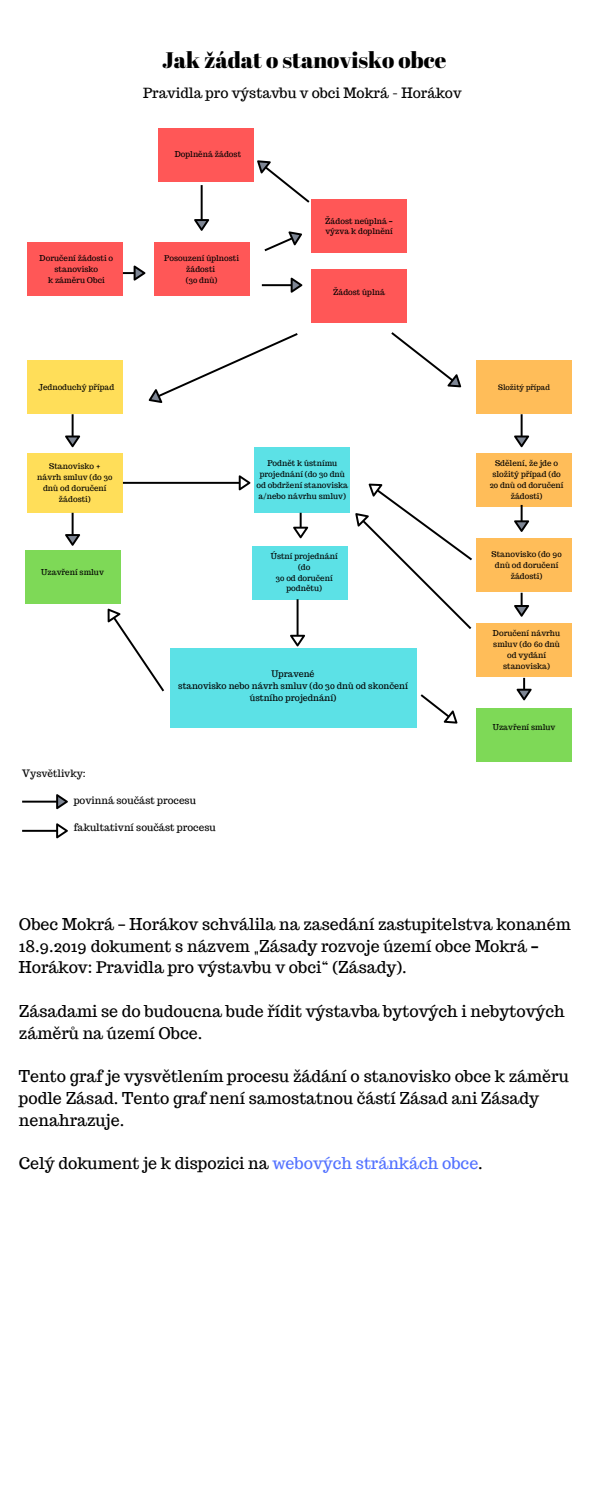
<style>
.page{position:relative;width:600px;height:1500px;background:#fff}
.page>*{position:absolute;margin:0;border:0;box-sizing:border-box;transform-origin:0 0}
.t1{font:22.5px "Abril Fatface";color:#000}
.t2{font:16px/21.8px "Trocchi";color:#000}
.t3{font:14px "Trocchi";color:#000}
.t4{font:10px "Trocchi";color:#000}
.t5{font:8.8px/12px "Trocchi";color:#000;text-align:center}
.t6{font:8px/10.9px "Trocchi";color:#000;text-align:center}
.t7{font:7.5px "Trocchi";color:#000}
.s1{font-family:"Noto Sans Gurmukhi";font-weight:700}
.s2{font-family:"Noto Sans Gurmukhi"}
.s3{color:#5271ff}
</style>
<div class="page">
<div style="left:27px;top:242px;width:96px;height:54px;background:#ff5757"></div>
<div style="left:154px;top:242px;width:96px;height:54px;background:#ff5757"></div>
<div style="left:311px;top:269px;width:96px;height:54px;background:#ff5757"></div>
<div style="left:311px;top:199px;width:96px;height:54px;background:#ff5757"></div>
<svg style="left:123px;top:266px;width:22px;height:15px"></svg>
<svg style="left:264px;top:231px;width:38px;height:21px"></svg>
<svg style="left:262px;top:278px;width:40px;height:15px"></svg>
<div style="left:27px;top:360px;width:96px;height:54px;background:#ffde59"></div>
<div style="left:476px;top:360px;width:96px;height:54px;background:#ffbd59"></div>
<div style="left:25px;top:550px;width:96px;height:54px;background:#7ed957"></div>
<div style="left:27px;top:453px;width:96px;height:60px;background:#ffde59"></div>
<div style="left:170px;top:648px;width:246px;height:79px;background:#5ce1e6"></div>
<div style="left:476px;top:623px;width:96px;height:54px;background:#ffbd59"></div>
<div style="left:476px;top:538px;width:96px;height:54px;background:#ffbd59"></div>
<div style="left:476px;top:453px;width:96px;height:54px;background:#ffbd59"></div>
<div style="left:254px;top:447px;width:96px;height:66px;background:#5ce1e6"></div>
<div style="left:252px;top:546px;width:96px;height:54px;background:#5ce1e6"></div>
<svg style="left:123px;top:475px;width:127px;height:15px"></svg>
<svg style="left:65px;top:414px;width:15px;height:33px"></svg>
<svg style="left:514px;top:414px;width:15px;height:33px"></svg>
<svg style="left:65px;top:513px;width:15px;height:33px"></svg>
<svg style="left:514px;top:505px;width:15px;height:27px"></svg>
<svg style="left:514px;top:593px;width:15px;height:24px"></svg>
<svg style="left:391px;top:332px;width:71px;height:56px"></svg>
<div style="left:476px;top:708px;width:96px;height:54px;background:#7ed957"></div>
<svg style="left:517px;top:678px;width:15px;height:22px"></svg>
<svg style="left:148px;top:333px;width:150px;height:70px"></svg>
<svg style="left:355px;top:483px;width:117px;height:146px"></svg>
<svg style="left:293px;top:513px;width:15px;height:25px"></svg>
<svg style="left:290px;top:599px;width:15px;height:47px"></svg>
<svg style="left:420px;top:694px;width:38px;height:30px"></svg>
<svg style="left:107px;top:608px;width:58px;height:84px"></svg>
<svg style="left:22px;top:794px;width:46px;height:15px"></svg>
<svg style="left:22px;top:823px;width:46px;height:15px"></svg>
<svg style="left:257px;top:160px;width:53px;height:43px"></svg>
<div style="left:158px;top:128px;width:96px;height:54px;background:#ff5757"></div>
<svg style="left:194px;top:185px;width:15px;height:46px"></svg>
<h1 class="t1" style="left:162px;top:45px;width:286px">Jak žádat o stanovisko obce</h1>
<h3 class="t3" style="left:143px;top:83px;width:320px">Pravidla pro výstavbu v obci Mokrá - Horákov</h3>
<p class="t6" style="left:175px;top:149px;width:68px">Doplněná žádost</p>
<p class="t6" style="left:40px;top:253px;width:75px">Doručení žádosti o stanovisko<br>k záměru Obci</p>
<p class="t6" style="left:164px;top:253px;width:76px">Posouzení úplnosti žádosti<br>(30 dnů)</p>
<p class="t6" style="left:325px;top:215px;width:69px;text-align:left">Žádost neúplná <span class="s1">– </span>výzva k doplnění</p>
<p class="t6" style="left:333px;top:287px;width:53px">Žádost úplná</p>
<p class="t6" style="left:39px;top:381px;width:77px">Jednoduchý případ</p>
<p class="t6" style="left:37px;top:461px;width:77px">Stanovisko + návrh smluv (do 30 dnů od doručení žádosti)</p>
<p class="t6" style="left:41px;top:566px;width:64px">Uzavření smluv</p>
<p class="t6" style="left:256px;top:458px;width:93px">Podnět k ústnímu projednání (do 30 dnů od obdržení stanoviska a/nebo návrhu smluv)</p>
<p class="t6" style="left:271px;top:550px;width:68px">Ústní projednání (do<br>30 od doručení podnětu)</p>
<p class="t5" style="left:178px;top:668px;width:231px">Upravené<br>stanovisko nebo návrh smluv (do 30 dnů od skončení ústního projednání)</p>
<p class="t4" style="left:22px;top:767px;width:65px">Vysvětlivky:</p>
<p class="t4" style="left:74px;top:794px;width:124px">povinná součást procesu</p>
<p class="t4" style="left:74px;top:821px;width:144px">fakultativní součást procesu</p>
<p class="t7" style="left:498px;top:382px;width:53px">Složitý případ</p>
<p class="t6" style="left:490px;top:458px;width:75px">Sdělení, že jde o složitý případ (do<br>20 dnů od doručení žádosti)</p>
<p class="t6" style="left:492px;top:549px;width:72px">Stanovisko (do 90 dnů od doručení žádosti)</p>
<p class="t6" style="left:493px;top:628px;width:69px">Doručení návrhu smluv (do 60 dnů od vydání stanoviska)</p>
<p class="t6" style="left:493px;top:722px;width:64px">Uzavření smluv</p>
<h2 class="t2" style="left:19px;top:913px;width:553px">Obec Mokrá <span class="s2">–</span> Horákov schválila na zasedání zastupitelstva konaném<br>18.9.2019 dokument s názvem „Zásady rozvoje území obce Mokrá <span class="s1">–<br></span>Horákov: Pravidla pro výstavbu v obci“ (Zásady).</h2>
<h2 class="t2" style="left:19px;top:1000px;width:547px">Zásadami se do budoucna bude řídit výstavba bytových i nebytových záměrů na území Obce.</h2>
<h2 class="t2" style="left:19px;top:1065px;width:551px">Tento graf je vysvětlením procesu žádání o stanovisko obce k záměru podle Zásad. Tento graf není samostatnou částí Zásad ani Zásady nenahrazuje.</h2>
<h2 class="t2" style="left:19px;top:1152px;width:465px">Celý dokument je k dispozici na <span class="s3">webových stránkách obce</span>.</h2>
</div>
